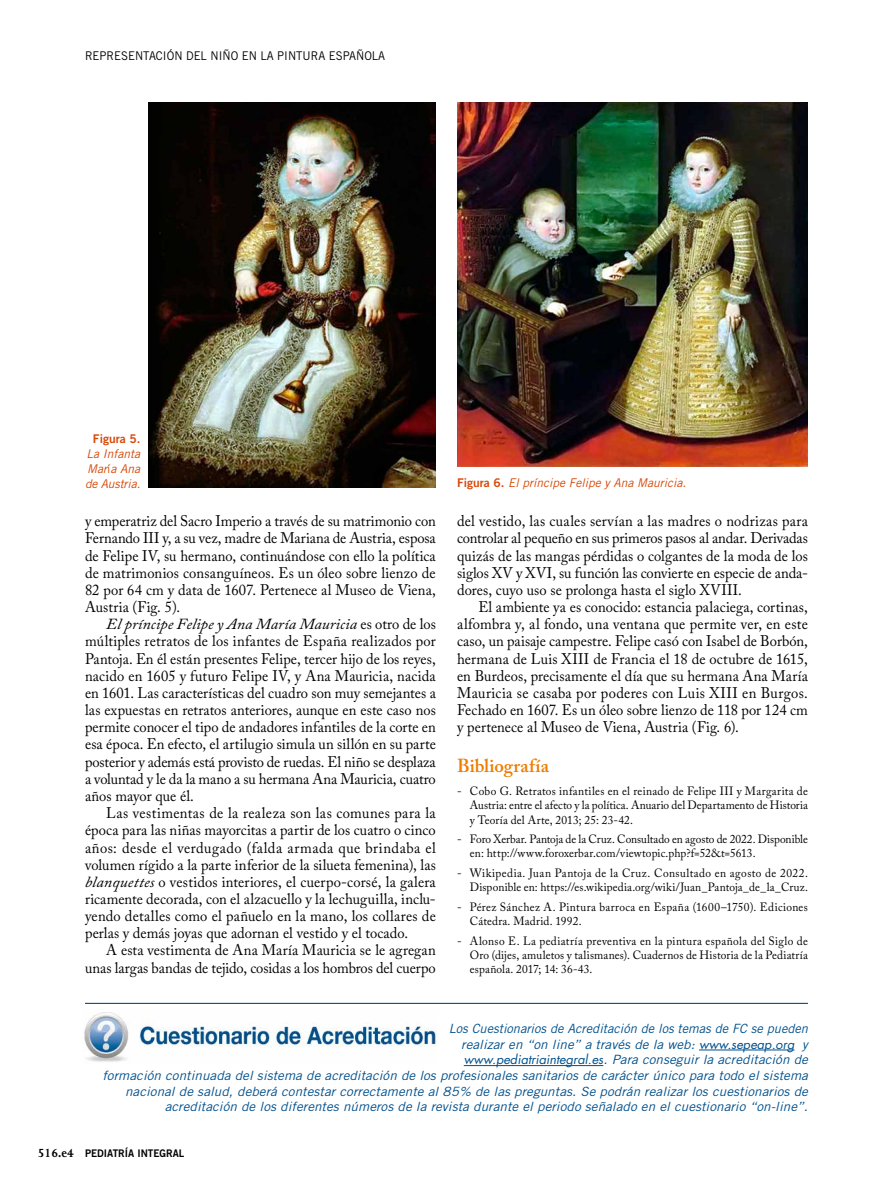
<style>
.page{position:relative;width:893px;height:1191px;background:#fff}
.page>*{position:absolute;margin:0;border:0;box-sizing:border-box;transform-origin:0 0}
.t1{font:600 18.75px "Adobe Caslon Pro";letter-spacing:.005em;color:#ef7c00}
.t2{font:15.3px/17.1px "Adobe Caslon Pro";letter-spacing:.005em;color:#000;text-align:justify;scale:.95 1}
.t3{font:italic 12.75px/15.6px "Trade Gothic";letter-spacing:.005em;color:#00508c;text-align:right}
.t4{font:12px/14.2px "Adobe Caslon Pro";letter-spacing:.015em;color:#000;text-align:justify;scale:.95 1}
.t5{font:italic 12px/15px "Trade Gothic";color:#d74808;text-align:justify}
.t6{font:12px "Trade Gothic";color:#000;scale:.95 1}
.t7{font:12px "Trade Gothic Bold Two";color:#d74808}
.t8{font:10.5px "Trade Gothic Bold Two";color:#000;scale:.95 1}
.s1{font-style:normal}
.s2{font-style:italic}
.s3{font-family:"Trade Gothic Bold Two";font-style:normal}
.s4{font-family:"Futura"}
.s5{font-family:"Joanna MT Std";font-weight:700;font-size:13.5px}
</style>
<div class="page">
<img style="left:457px;top:103px;width:351px;height:363px">
<img style="left:149px;top:103px;width:287px;height:385px">
<hr style="left:699px;top:1049px;width:95px;height:1px;background:#00508c">
<hr style="left:464px;top:1065px;width:139px;height:1px;background:#00508c">
<img style="left:84px;top:1012px;width:352px;height:50px">
<hr style="left:85px;top:1002px;width:723px;height:2px;background:#00508c">
<p class="t6" style="left:85px;top:49px;width:317px">REPR ESENTACIÓN DEL NIÑO EN LA PINTURA ESPAÑOLA</p>
<p class="t7" style="left:93px;top:431px;width:49px">Figura 5.</p>
<p class="t5" style="left:85px;top:446px;width:57px">La Infanta Mar<span class="s1">Í</span>a Ana de Austria.</p>
<p class="t2" style="left:85px;top:512px;width:371px">y emperatriz del Sacro Imperio a través de su matrimonio con Fernando III y, a su vez, madre de Mariana de Austria, esposa de Felipe IV, su hermano, continuándose con ello la política de matrimonios consanguíneos. Es un óleo sobre lienzo de 82 por 64 cm y data de 1607. Pertenece al Museo de Viena, Austria (Fig. 5).</p>
<p class="t2" style="left:85px;top:615px;width:371px;text-indent:21px"><span class="s2">El príncipe Felipe y Ana María Mauricia</span> es otro de los múltiples retratos de los infantes de España realizados por Pantoja. En él están presentes Felipe, tercer hijo de los reyes, nacido en 1605 y futuro Felipe IV, y Ana Mauricia, nacida en 1601. Las características del cuadro son muy semejantes a las expuestas en retratos anteriores, aunque en este caso nos permite conocer el tipo de andadores infantiles de la corte en esa época. En efecto, el artilugio simula un sillón en su parte posterior y además está provisto de ruedas. El niño se desplaza a voluntad y le da la mano a su hermana Ana Mauricia, cuatro años mayor que él.</p>
<p class="t2" style="left:85px;top:804px;width:371px;text-indent:21px">Las vestimentas de la realeza son las comunes para la época para las niñas mayorcitas a partir de los cuatro o cinco años: desde el verdugado (falda armada que brindaba el volumen rígido a la parte inferior de la silueta femenina), las <span class="s2">blanquettes</span> o vestidos interiores, el cuerpo-corsé, la galera ricamente decorada, con el alzacuello y la lechuguilla, inclu&shy;yendo detalles como el pañuelo en la mano, los collares de perlas y demás joyas que adornan el vestido y el tocado.</p>
<p class="t2" style="left:85px;top:941px;width:371px;text-align:right">A esta vestimenta de Ana María Mauricia se le agregan unas largas bandas de tejido, cosidas a los hombros del cuerpo</p>
<p class="t5" style="left:457px;top:475px;width:230px"><span class="s3">Figura 6.</span> El príncipe Felipe y Ana Mauricia.</p>
<p class="t2" style="left:457px;top:512px;width:371px">del vestido, las cuales servían a las madres o nodrizas para controlar al pequeño en sus primeros pasos al andar. Derivadas quizás de las mangas pérdidas o colgantes de la moda de los siglos XV y XVI, su función las convierte en especie de anda&shy;dores, cuyo uso se prolonga hasta el siglo XVIII.</p>
<p class="t2" style="left:457px;top:598px;width:371px;text-indent:21px">El ambiente ya es conocido: estancia palaciega, cortinas, alfombra y, al fondo, una ventana que permite ver, en este caso, un paisaje campestre. Felipe casó con Isabel de Borbón, hermana de Luis XIII de Francia el 18 de octubre de 1615, en Burdeos, precisamente el día que su hermana Ana María Mauricia se casaba por poderes con Luis XIII en Burgos.<br>Fechado en 1607. Es un óleo sobre lienzo de 118 por 124 cm y pertenece al Museo de Viena, Austria (Fig. 6).</p>
<p class="t1" style="left:457px;top:755px;width:93px">Bibliografía</p>
<p class="t4" style="left:470px;top:784px;width:357px;text-indent:-13px">- Cobo G. Retratos infantiles en el reinado de Felipe III y Margarita de Austria: entre el afecto y la política. Anuario del Departamento de Historia y Teoría del Arte, 2013; 25: 23-42.</p>
<p class="t4" style="left:470px;top:832px;width:357px;text-indent:-13px">- Foro Xerbar. Pantoja de la Cruz. Consultado en agosto de 2022. Disponible en: http://www.foroxerbar.com/viewtopic.php?f=52&amp;t=5613.</p>
<p class="t4" style="left:457px;top:865px;width:371px;text-align:right">- Wikipedia. Juan Pantoja de la Cruz. Consultado en agosto de 2022.<br>Disponible en: https://es.wikipedia.org/wiki/Juan_Pantoja_de_la_Cruz.</p>
<p class="t4" style="left:470px;top:899px;width:357px;text-indent:-13px">- Pérez Sánchez A. Pintura barroca en España (1600–1750). Ediciones<br>Cátedra. Madrid. 1992.</p>
<p class="t4" style="left:470px;top:933px;width:357px;text-indent:-13px">- Alonso E. La pediatría preventiva en la pintura española del Siglo de Oro (dijes, amuletos y talismanes). Cuadernos de Historia de la Pediatría española. 2017; 14: 36-43.</p>
<p class="t3" style="left:102px;top:1020px;width:707px">Los Cuestionarios de Acreditación de los temas de FC se pueden<br>realizar en “on line” a través de la web: <span class="s4">www.sepeap.org</span> y<br><span class="s4">www.pediatriaintegral.es</span>. Para conseguir la acreditación de<br>formación continuada del sistema de acreditación de los profesionales sanitarios de carácter único para todo el sistema nacional de salud, deberá contestar correctamente al 85% de las preguntas. Se podrán realizar los cuestionarios de acreditación de los diferentes números de la revista durante el periodo señalado en el cuestionario “on-line”.</p>
<p class="t8" style="left:38px;top:1146px;width:156px"><span class="s5">516.e4</span> PEDIATRÍA INTEGRAL</p>
</div>
